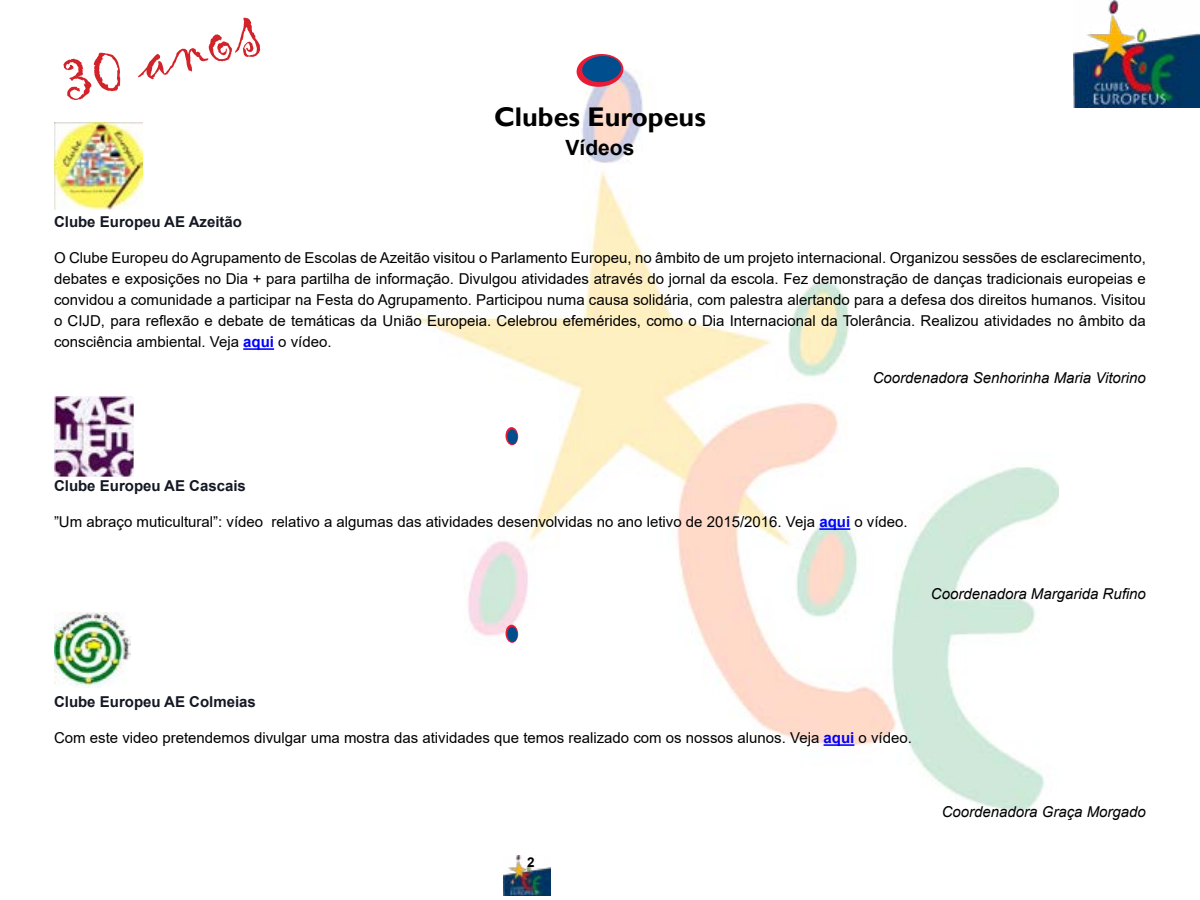
<style>
.page{position:relative;width:1200px;height:900px;background:#fff}
.page>*{position:absolute;margin:0;border:0;box-sizing:border-box;transform-origin:0 0}
.t1{font:72px "Gigi";color:#d2232a}
.t2{font:700 27px "Gill Sans";color:#000}
.t3{font:700 21px "Arial";color:#000}
.t4{font:15px/21px "Arial";color:#000;text-align:justify}
.t5{font:italic 15px "Arial";color:#000}
.t6{font:700 15px "Arial";color:#141823}
.t7{font:700 13.5px "Arial";color:#000}
.s1{font-weight:700;color:#00f}
</style>
<div class="page">
<img style="left:504px;top:856px;width:47px;height:39px">
<img style="left:416px;top:69px;width:643px;height:741px">
<img style="left:1074px;top:1px;width:126px;height:106px">
<hr style="left:243px;top:348px;width:31px;height:2px;background:#00f">
<hr style="left:819px;top:528px;width:31px;height:2px;background:#00f">
<hr style="left:824px;top:744px;width:30px;height:2px;background:#00f">
<svg style="left:576px;top:54px;width:48px;height:34px"></svg>
<svg style="left:505px;top:427px;width:13px;height:18px"></svg>
<div style="left:507px;top:429px;width:11px;height:15px;background:#004e8d;border-radius:50%"></div>
<img style="left:54px;top:122px;width:88px;height:88px">
<img style="left:54px;top:613px;width:77px;height:74px">
<img style="left:54px;top:396px;width:79px;height:80px">
<svg style="left:505px;top:625px;width:13px;height:18px"></svg>
<div style="left:507px;top:627px;width:11px;height:15px;background:#004e8d;border-radius:50%"></div>
<h1 class="t1" style="left:51px;top:34px;width:204px;rotate:-14deg">30 anos</h1>
<h2 class="t2" style="left:494px;top:101px;width:213px">Clubes Europeus</h2>
<h3 class="t3" style="left:566px;top:133px;width:70px">Vídeos</h3>
<p class="t6" style="left:54px;top:212px;width:190px">Clube Europeu AE Azeitão</p>
<p class="t4" style="left:54px;top:248px;width:1093px">O Clube Europeu do Agrupamento de Escolas de Azeitão visitou o Parlamento Europeu, no âmbito de um projeto internacional. Organizou sessões de esclarecimento, debates e exposições no Dia + para partilha de informação. Divulgou atividades através do jornal da escola. Fez demonstração de danças tradicionais europeias e convidou a comunidade a participar na Festa do Agrupamento. Participou numa causa solidária, com palestra alertando para a defesa dos direitos humanos. Visitou o CIJD, para reflexão e debate de temáticas da União Europeia. Celebrou efemérides, como o Dia Internacional da Tolerância. Realizou atividades no âmbito da consciência ambiental. Veja <span class="s1">aqui</span> o vídeo.</p>
<p class="t5" style="left:873px;top:369px;width:275px">Coordenadora Senhorinha Maria Vitorino</p>
<p class="t6" style="left:54px;top:476px;width:193px">Clube Europeu AE Cascais</p>
<p class="t4" style="left:54px;top:512px;width:855px">”Um abraço muticultural”: vídeo relativo a algumas das atividades desenvolvidas no ano letivo de 2015/2016. Veja <span class="s1">aqui</span> o vídeo.</p>
<p class="t5" style="left:931px;top:585px;width:217px">Coordenadora Margarida Rufino</p>
<p class="t6" style="left:54px;top:692px;width:203px">Clube Europeu AE Colmeias</p>
<p class="t4" style="left:54px;top:728px;width:859px">Com este video pretendemos divulgar uma mostra das atividades que temos realizado com os nossos alunos. Veja <span class="s1">aqui</span> o vídeo.</p>
<p class="t7" style="left:527px;top:853px;width:9px">2</p>
<p class="t5" style="left:942px;top:803px;width:206px">Coordenadora Graça Morgado</p>
</div>
